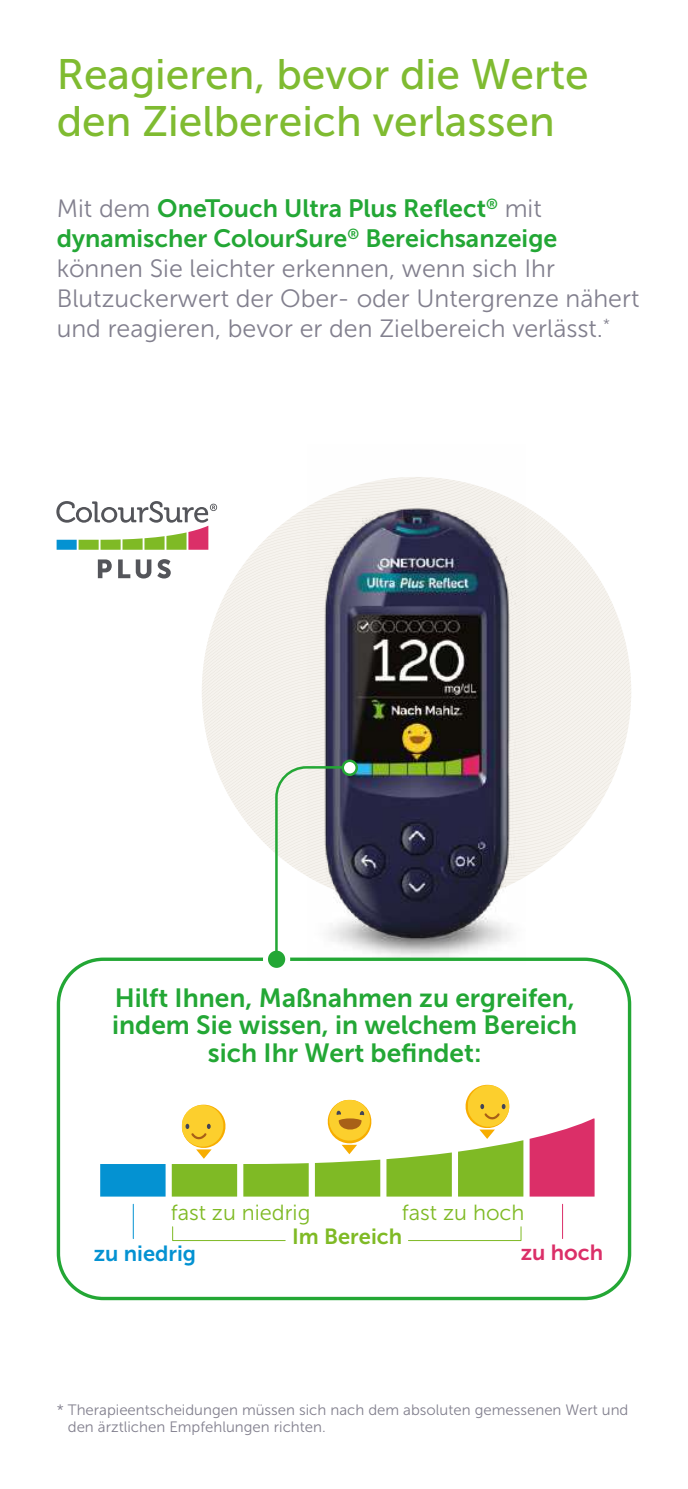
<style>
.page{position:relative;width:688px;height:1489px;background:#fff}
.page>*{position:absolute;margin:0;border:0;box-sizing:border-box;transform-origin:0 0}
.t1{font:42.5px/47.5px "Museo Sans 500";color:#7fbb31}
.t2{font:26.25px/27.5px "Museo Sans 700";color:#23a735;text-align:center}
.t3{font:25px/30px "Museo Sans 300";color:#82808e}
.t4{font:25px/30px "Museo Sans 700";color:#23a735}
.t5{font:21.75px "Museo Sans 300";color:#7fba25}
.t6{font:21.75px "Museo Sans 700";color:#0492d2}
.t7{font:21.75px "Museo Sans 700";color:#7fba25}
.t8{font:21.75px "Museo Sans 700";color:#db2f68}
.t9{font:15px/17.5px "Museo Sans 300";color:#82808e}
.s1{font-family:"Museo Sans 300";color:#82808e}
</style>
<div class="page">
<img style="left:307px;top:578px;width:218px;height:186px">
<svg style="left:56px;top:477px;width:542px;height:101px"></svg>
<div style="left:57px;top:957px;width:574px;height:343px;border:3px solid #23a735;border-radius:45px"></div>
<div style="left:265px;top:948px;width:22px;height:22px;background:#23a735;border-radius:50%"></div>
<div style="left:263px;top:945px;width:27px;height:27px;border:5px solid #fff;border-radius:50%"></div>
<svg style="left:342px;top:760px;width:14px;height:14px"></svg>
<div style="left:341px;top:759px;width:17px;height:17px;border:2px solid #23a735;border-radius:50%"></div>
<svg style="left:202px;top:764px;width:417px;height:197px"></svg>
<div style="left:243px;top:1163px;width:65px;height:33px;background:#7fba25"></div>
<svg style="left:529px;top:1118px;width:65px;height:78px;background:#e04f7f"></svg>
<svg style="left:386px;top:1152px;width:65px;height:44px;background:#8bc03a"></svg>
<div style="left:100px;top:1164px;width:65px;height:32px;background:#0492d2"></div>
<svg style="left:315px;top:1099px;width:65px;height:97px"></svg>
<svg style="left:172px;top:1104px;width:65px;height:92px"></svg>
<svg style="left:458px;top:1084px;width:65px;height:112px"></svg>
<hr style="left:133px;top:1204px;width:1px;height:34px;background:#0492d2">
<svg style="left:172px;top:1226px;width:114px;height:15px"></svg>
<svg style="left:408px;top:1226px;width:114px;height:15px"></svg>
<hr style="left:562px;top:1204px;width:1px;height:34px;background:#db2f68">
<h1 class="t1" style="left:57px;top:50px;width:533px">Reagieren, bevor die Werte den Zielbereich verlassen</h1>
<p class="t4" style="left:57px;top:193px;width:502px"><span class="s1">Mit dem</span> OneTouch Ultra Plus Reflect<sup>®</sup> <span class="s1">mit </span>dynamischer ColourSure<sup>®</sup> Bereichsanzeige</p>
<p class="t3" style="left:57px;top:254px;width:584px">können Sie leichter erkennen, wenn sich Ihr<br>Blutzuckerwert der Ober- oder Untergrenze nähert und reagieren, bevor er den Zielbereich verlässt.<sup>*</sup></p>
<p class="t2" style="left:112px;top:983px;width:466px">Hilft Ihnen, Maßnahmen zu ergreifen, indem Sie wissen, in welchem Bereich sich Ihr Wert befindet:</p>
<p class="t5" style="left:171px;top:1201px;width:141px">fast zu niedrig</p>
<p class="t5" style="left:402px;top:1201px;width:124px">fast zu hoch</p>
<p class="t7" style="left:292px;top:1224px;width:111px">Im Bereich</p>
<p class="t6" style="left:94px;top:1241px;width:104px">zu niedrig</p>
<p class="t8" style="left:520px;top:1239px;width:84px">zu hoch</p>
<p class="t9" style="left:68px;top:1400px;width:562px;text-indent:-11px">* Therapieentscheidungen müssen sich nach dem absoluten gemessenen Wert und den ärztlichen Empfehlungen richten.</p>
</div>
